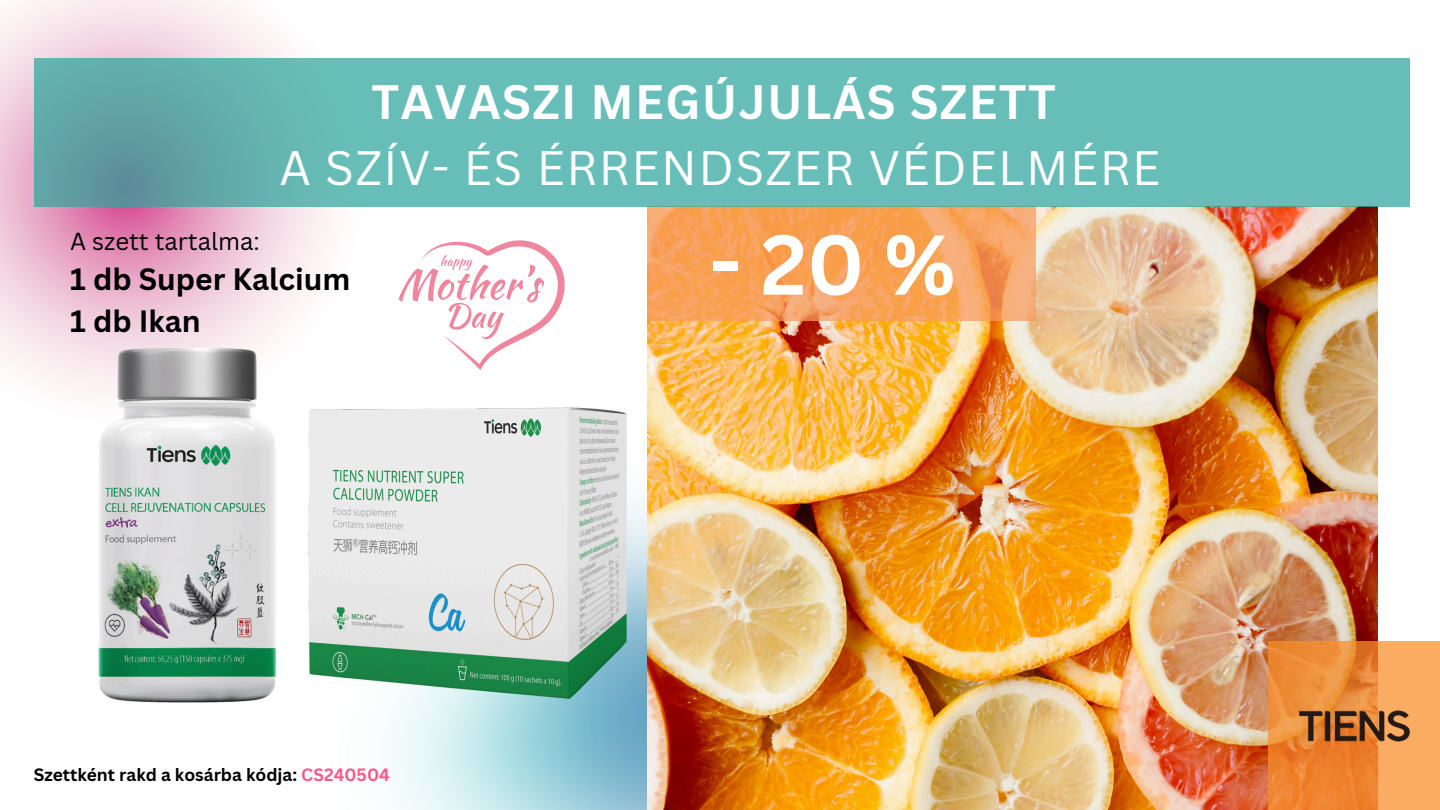
<style>
.page{position:relative;width:1440px;height:810px;background:#fff}
.page>*{position:absolute;margin:0;border:0;box-sizing:border-box;transform-origin:0 0}
.t1{font:700 82.8px "Canva Sans";color:#fff}
.t2{font:47px/66px "Canva Sans";letter-spacing:.03em;color:#fff;text-align:center}
.t3{font:700 30px/42px "Canva Sans";color:#000}
.t4{font:24px "Canva Sans";color:#000}
.t5{font:700 17.3px "Canva Sans";color:#000}
.s1{font-weight:700}
.s2{color:#ff5789}
</style>
<div class="page">
<svg style="left:0;top:0;width:364px;height:380px"></svg>
<img style="left:392px;top:740px;width:256px;height:70px">
<img style="left:648px;top:207px;width:730px;height:603px">
<svg style="left:1269px;top:641px;width:171px;height:169px;background:#f29546"></svg>
<svg style="left:648px;top:207px;width:388px;height:113px;background:#f7a15a"></svg>
<svg style="left:34px;top:59px;width:1376px;height:148px;background:#65b9b4"></svg>
<img style="left:1298px;top:688px;width:114px;height:76px">
<img style="left:52px;top:324px;width:263px;height:379px">
<img style="left:215px;top:339px;width:504px;height:401px">
<svg style="left:399px;top:240px;width:166px;height:130px"></svg>
<h1 class="t2" style="left:279px;top:68px;width:883px"><span class="s1">TAVASZI MEGÚJULÁS SZETT<br></span>A SZÍV- ÉS ÉRRENDSZER VÉDELMÉRE</h1>
<p class="t4" style="left:70px;top:224px;width:191px">A szett tartalma:</p>
<p class="t3" style="left:70px;top:258px;width:282px">1 db Super Kalcium<br>1 db Ikan</p>
<p class="t5" style="left:34px;top:763px;width:358px">Szettként rakd a kosárba kódja: <span class="s2">CS240504</span></p>
<p class="t1" style="left:709px;top:206px;width:248px">- 20 %</p>
</div>
